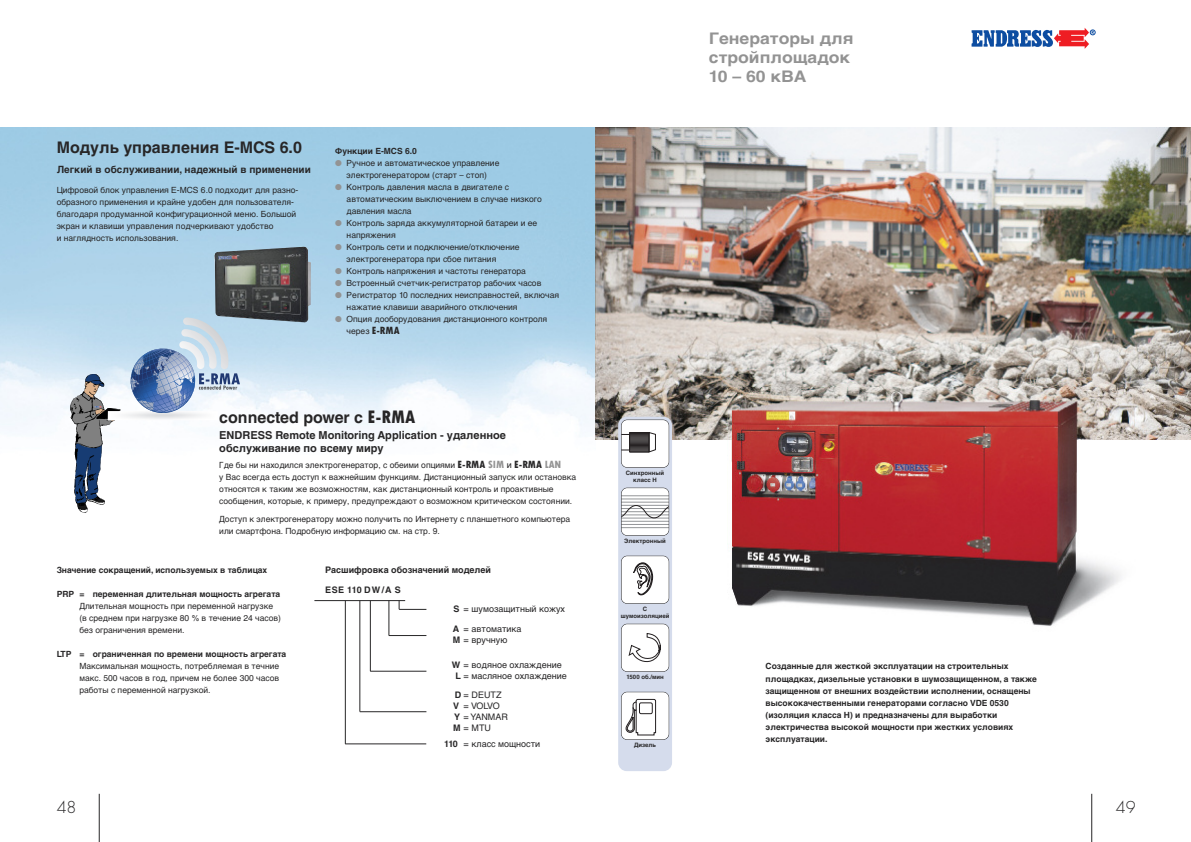
<style>
.page{position:relative;width:1191px;height:842px;background:#fff}
.page>*{position:absolute;margin:0;border:0;box-sizing:border-box;transform-origin:0 0}
.t1{font:700 16px "Helvetica Cyr";color:#272627}
.t2{font:700 16px/19.2px "Helvetica Cyr";color:#939393;scale:1.1 1}
.t3{font:300 16px "Futura";color:#272627}
.t4{font:700 11px/13.2px "Helvetica Cyr";color:#272627}
.t5{font:700 10px "Helvetica Cyr";letter-spacing:.005em;color:#272627}
.t6{font:9px/11px "Helvetica Cyr Upright";color:#272627}
.t7{font:700 9px "Helvetica Cyr";color:#272627}
.t8{font:8.5px/12px "Helvetica Cyr Upright";color:#272627}
.t9{font:700 8.5px/12px "Helvetica Cyr";color:#272627}
.t10{font:700 6px/7px "Helvetica Cyr";color:#272627;text-align:center}
.s1{color:#939393}
.s2{font-family:"Tw Cen";font-weight:800;font-stretch:condensed;font-size:11px}
.s3{font-family:"Tw Cen";font-weight:800;font-stretch:condensed;font-size:19px}
.s4{font-family:"Tw Cen";font-weight:800;font-stretch:condensed;font-size:11px;color:#939393}
.s5{font-size:9px}
.s6{font-family:"Helvetica Cyr";font-weight:700}
</style>
<div class="page">
<svg style="left:971px;top:28px;width:124px;height:21px"></svg>
<hr style="left:99px;top:794px;width:1px;height:48px;background:#272627">
<hr style="left:1091px;top:794px;width:1px;height:48px;background:#272627">
<img style="left:595px;top:128px;width:596px;height:311px">
<img style="left:214px;top:247px;width:97px;height:75px">
<img style="left:727px;top:388px;width:421px;height:238px">
<div style="left:618px;top:417px;width:54px;height:354px;background:#d5dcec;border-radius:9px"></div>
<div style="left:621px;top:420px;width:48px;height:47px;background:#fff;border-radius:6px"></div>
<svg style="left:623px;top:432px;width:33px;height:21px"></svg>
<div style="left:621px;top:420px;width:48px;height:48px;border:1px solid #272627;border-radius:6px"></div>
<svg style="left:621px;top:488px;width:48px;height:47px"></svg>
<hr style="left:621px;top:496px;width:48px;height:1px;background:#939598">
<hr style="left:621px;top:499px;width:48px;height:1px;background:#939598">
<hr style="left:621px;top:521px;width:48px;height:1px;background:#939598">
<hr style="left:621px;top:524px;width:48px;height:1px;background:#939598">
<hr style="left:621px;top:527px;width:48px;height:1px;background:#939598">
<svg style="left:623px;top:502px;width:44px;height:19px"></svg>
<div style="left:621px;top:488px;width:48px;height:48px;border:1px solid #272627;border-radius:6px"></div>
<div style="left:621px;top:624px;width:48px;height:48px;background:#fff;border-radius:6px"></div>
<svg style="left:628px;top:633px;width:33px;height:30px"></svg>
<div style="left:621px;top:624px;width:48px;height:48px;border:1px solid #272627;border-radius:6px"></div>
<div style="left:621px;top:556px;width:48px;height:48px;background:#fff;border-radius:6px"></div>
<svg style="left:633px;top:562px;width:20px;height:33px"></svg>
<div style="left:621px;top:556px;width:48px;height:48px;border:1px solid #272627;border-radius:6px"></div>
<div style="left:621px;top:692px;width:48px;height:48px;background:#fff;border-radius:6px"></div>
<svg style="left:626px;top:699px;width:30px;height:36px"></svg>
<div style="left:621px;top:692px;width:48px;height:48px;border:1px solid #272627;border-radius:6px"></div>
<svg style="left:70px;top:317px;width:170px;height:196px"></svg>
<hr style="left:389px;top:635px;width:37px;height:1px;background:#272627">
<hr style="left:370px;top:671px;width:56px;height:1px;background:#272627">
<hr style="left:360px;top:711px;width:66px;height:1px;background:#272627">
<hr style="left:345px;top:744px;width:81px;height:1px;background:#272627">
<svg style="left:399px;top:601px;width:27px;height:9px"></svg>
<hr style="left:389px;top:601px;width:1px;height:35px;background:#272627">
<hr style="left:370px;top:601px;width:1px;height:70px;background:#272627">
<hr style="left:360px;top:601px;width:1px;height:110px;background:#272627">
<hr style="left:345px;top:601px;width:1px;height:143px;background:#272627">
<hr style="left:314px;top:600px;width:91px;height:1px;background:#272627">
<p class="t1" style="left:57px;top:142px;width:247px">Модуль управления E-MCS 6.0</p>
<p class="t5" style="left:57px;top:166px;width:256px">Легкий в обслуживании, надежный в применении</p>
<p class="t8" style="left:57px;top:185px;width:243px">Цифровой блок управления E-MCS 6.0 подходит для разно&shy;образного применения и крайне удобен для пользователя&shy;благодаря продуманной конфигурационной меню. Большой экран и клавиши управления подчеркивают удобство<br>и наглядность использования.</p>
<p class="t9" style="left:335px;top:145px;width:83px">Функции E-MCS 6.0</p>
<p class="t8" style="left:335px;top:157px;width:166px;text-align:center"><span class="s1">●</span> Ручное и автоматическое управление электрогенератором (старт – стоп)</p>
<p class="t8" style="left:346px;top:181px;width:197px;text-indent:-11px"><span class="s1">●</span> Контроль давления масла в двигателе с автоматическим выключением в случае низкого давления масла</p>
<p class="t8" style="left:346px;top:217px;width:192px;text-indent:-11px"><span class="s1">●</span> Контроль заряда аккумуляторной батареи и ее напряжения</p>
<p class="t8" style="left:346px;top:241px;width:174px;text-indent:-11px"><span class="s1">●</span> Контроль сети и подключение/отключение электрогенератора при сбое питания</p>
<p class="t8" style="left:335px;top:265px;width:192px"><span class="s1">●</span> Контроль напряжения и частоты генератора</p>
<p class="t8" style="left:335px;top:277px;width:208px"><span class="s1">●</span> Встроенный счетчик-регистратор рабочих часов</p>
<p class="t8" style="left:346px;top:289px;width:214px;text-indent:-11px"><span class="s1">●</span> Регистратор 10 последних неисправностей, включая нажатие клавиши аварийного отключения</p>
<p class="t8" style="left:346px;top:313px;width:202px;text-indent:-11px"><span class="s1">●</span> Опция дооборудования дистанционного контроля через <span class="s2">E-RMA</span></p>
<p class="t1" style="left:219px;top:412px;width:198px">connected power с <span class="s3">E-RMA</span></p>
<p class="t4" style="left:219px;top:430px;width:288px">ENDRESS Remote Monitoring Application - удаленное обслуживание по всему миру</p>
<p class="t8" style="left:219px;top:460px;width:358px">Где бы ни находился электрогенератор, с обеими опциями <span class="s2">E-RMA</span> <span class="s4">SIM</span> <span class="s5">и</span> <span class="s2">E-RMA</span> <span class="s4">LAN<br></span>у Вас всегда есть доступ к важнейшим функциям. Дистанционный запуск или остановка относятся к таким же возможностям, как дистанционный контроль и проактивные сообщения, которые, к примеру, предупреждают о возможном критическом состоянии.</p>
<p class="t8" style="left:219px;top:514px;width:352px">Доступ к электрогенератору можно получить по Интернету с планшетного компьютера или смартфона. Подробную информацию см. на стр. 9.</p>
<p class="t9" style="left:57px;top:565px;width:212px">Значение сокращений, используемых в таблицах</p>
<p class="t8" style="left:79px;top:589px;width:203px;text-indent:-23px"><span class="s6">PRP = переменная длительная мощность агрегата </span>Длительная мощность при переменной нагрузке (в среднем при нагрузке 80 % в течение 24 часов) без ограничения времени.</p>
<p class="t8" style="left:79px;top:649px;width:208px;text-indent:-23px"><span class="s6">LTP = ограниченная по времени мощность агрегата </span>Максимальная мощность, потребляемая в течние макс. 500 часов в год, причем не более 300 часов работы с переменной нагрузкой.</p>
<p class="t7" style="left:325px;top:567px;width:167px">Расшифровка обозначений моделей</p>
<p class="t7" style="left:325px;top:587px;width:77px">ESE 110 DW/A S</p>
<p class="t6" style="left:453px;top:605px;width:113px"><span class="s6">S</span> = шумозащитный кожух</p>
<p class="t6" style="left:453px;top:625px;width:70px"><span class="s6">A</span> = автоматика<br><span class="s6">M</span> = вручную</p>
<p class="t6" style="left:452px;top:661px;width:116px;text-align:center"><span class="s6">W</span> = водяное охлаждение<br><span class="s6">L</span> = масляное охлаждение</p>
<p class="t6" style="left:453px;top:691px;width:56px"><span class="s6">D</span> = DEUTZ<br><span class="s6">V</span> = VOLVO<br><span class="s6">Y</span> = YANMAR<br><span class="s6">M</span> = MTU</p>
<p class="t6" style="left:444px;top:740px;width:97px"><span class="s6">110</span> = класс мощности</p>
<p class="t2" style="left:709px;top:30px;width:133px">Генераторы для стройплощадок<br>10 – 60 кВА</p>
<p class="t10" style="left:626px;top:470px;width:40px">Синхронный класс H</p>
<p class="t10" style="left:624px;top:538px;width:43px">Электронный</p>
<p class="t10" style="left:621px;top:606px;width:50px">С шумоизоляцией</p>
<p class="t10" style="left:626px;top:674px;width:39px">1500 об./мин</p>
<p class="t10" style="left:634px;top:742px;width:23px">Дизель</p>
<p class="t9" style="left:765px;top:661px;width:273px">Созданные для жесткой эксплуатации на строительных площадках, дизельные установки в шумозащищенном, а также защищенном от внешних воздействии исполнении, оснащены высококачественными генераторами согласно VDE 0530 (изоляция класса Н) и предназначены для выработки электричества высокой мощности при жестких условиях эксплуатации.</p>
<p class="t3" style="left:57px;top:799px;width:21px">48</p>
<p class="t3" style="left:1115px;top:799px;width:21px">49</p>
</div>
